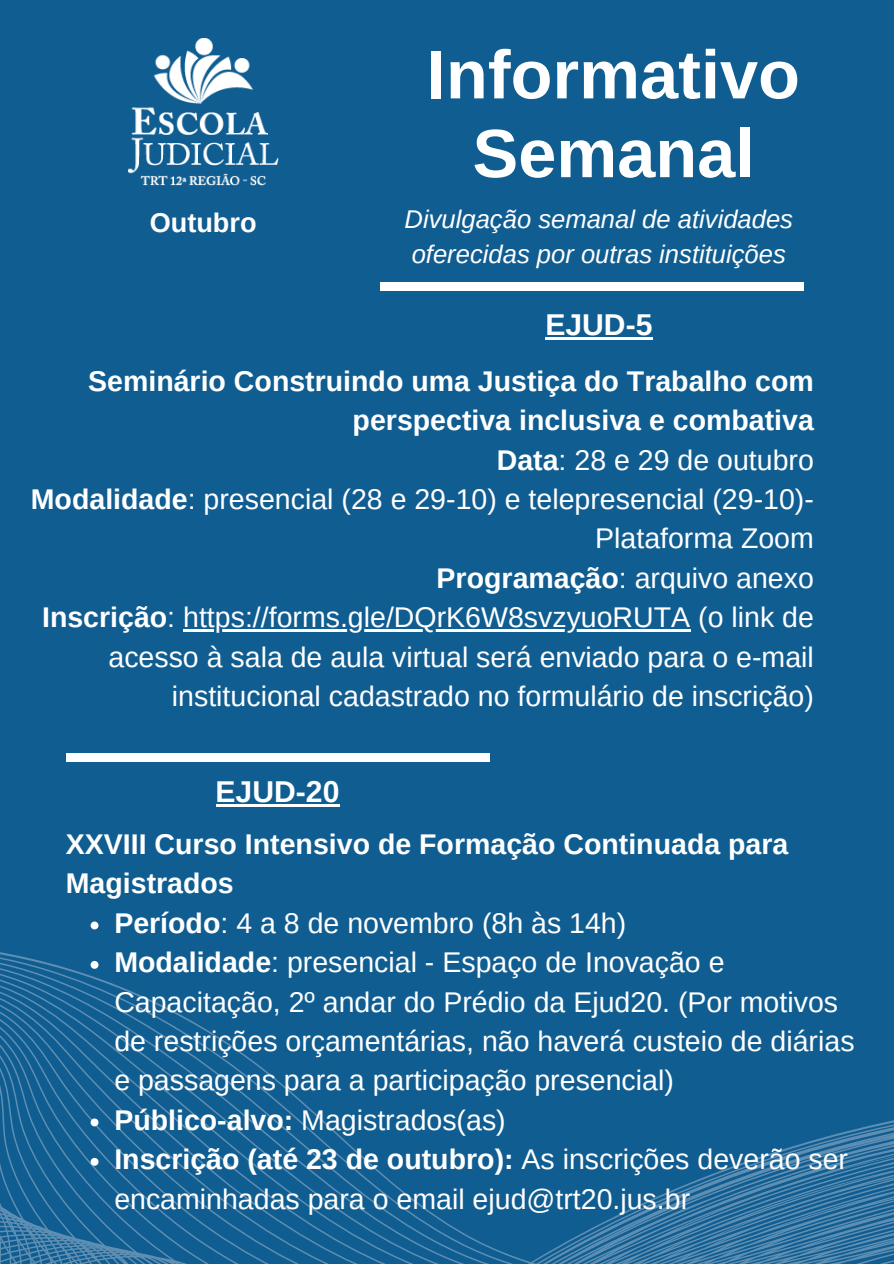
<style>
.page{position:relative;width:894px;height:1264px;background:#fff}
.page>*{position:absolute;margin:0;border:0;box-sizing:border-box;transform-origin:0 0}
.t1{font:700 68.4px/78.8px "Arimo";color:#fff;text-align:center}
.t2{font:700 30.15px "Arimo";color:#fff}
.t3{font:28.5px/39.3px "Arimo";color:#fff;text-align:right}
.t4{font:700 28.5px/39.3px "Arimo";color:#fff}
.t5{font:700 27.15px "Arimo";color:#fff}
.t6{font:italic 25.65px/34.8px "Arimo";color:#fff}
.s1{font-weight:700}
</style>
<div class="page">
<div style="left:0;top:0;width:893px;height:1263px;background:#105d91"></div>
<div style="left:380px;top:282px;width:423px;height:9px;background:#fff"></div>
<img style="left:128px;top:39px;width:150px;height:147px">
<hr style="left:183px;top:629px;width:507px;height:2px;background:#fff">
<svg style="left:0;top:753px;width:893px;height:510px"></svg>
<hr style="left:545px;top:337px;width:107px;height:2px;background:#fff">
<div style="left:66px;top:753px;width:423px;height:9px;background:#fff"></div>
<hr style="left:215px;top:804px;width:124px;height:3px;background:#fff">
<svg style="left:91px;top:921px;width:7px;height:8px"></svg>
<svg style="left:91px;top:960px;width:7px;height:8px"></svg>
<svg style="left:91px;top:1118px;width:7px;height:8px"></svg>
<svg style="left:91px;top:1157px;width:7px;height:8px"></svg>
<h2 class="t5" style="left:150px;top:208px;width:108px">Outubro</h2>
<p class="t1" style="left:427px;top:35px;width:374px">Informativo<br>Semanal</p>
<p class="t6" style="left:404px;top:201px;width:390px">Divulgação semanal de atividades oferecidas por outras instituições</p>
<h4 class="t2" style="left:545px;top:307px;width:108px">EJUD-5</h4>
<h3 class="t3" style="left:31px;top:361px;width:784px"><span class="s1">Seminário Construindo uma Justiça do Trabalho com perspectiva inclusiva e combativa<br>Data</span>: 28 e 29 de outubro<br><span class="s1">Modalidade</span>: presencial (28 e 29-10) e telepresencial (29-10)- Plataforma Zoom<br><span class="s1">Programação</span>: arquivo anexo<br><span class="s1">Inscrição</span>: https://forms.gle/DQrK6W8svzyuoRUTA (o link de</h3>
<h1 class="t3" style="left:108px;top:637px;width:706px">acesso à sala de aula virtual será enviado para o e-mail institucional cadastrado no formulário de inscrição)</h1>
<p class="t2" style="left:215px;top:775px;width:125px">EJUD-20</p>
<p class="t4" style="left:66px;top:824px;width:723px">XXVIII Curso Intensivo de Formação Continuada para<br>Magistrados</p>
<h2 class="t3" style="left:114px;top:903px;width:513px"><span class="s1">Período</span>: 4 a 8 de novembro (8h às 14h)</h2>
<h3 class="t3" style="left:114px;top:942px;width:741px;text-align:left"><span class="s1">Modalidade</span>: presencial - Espaço de Inovação e Capacitação, 2º andar do Prédio da Ejud20. (Por motivos de restrições orçamentárias, não haverá custeio de diárias e passagens para a participação presencial)</h3>
<p class="t3" style="left:114px;top:1100px;width:393px"><span class="s1">Público-alvo:</span> Magistrados(as)</p>
<p class="t3" style="left:114px;top:1139px;width:735px;text-align:left"><span class="s1">Inscrição (até 23 de outubro):</span> As inscrições deverão ser encaminhadas para o email ejud@trt20.jus.br</p>
</div>
